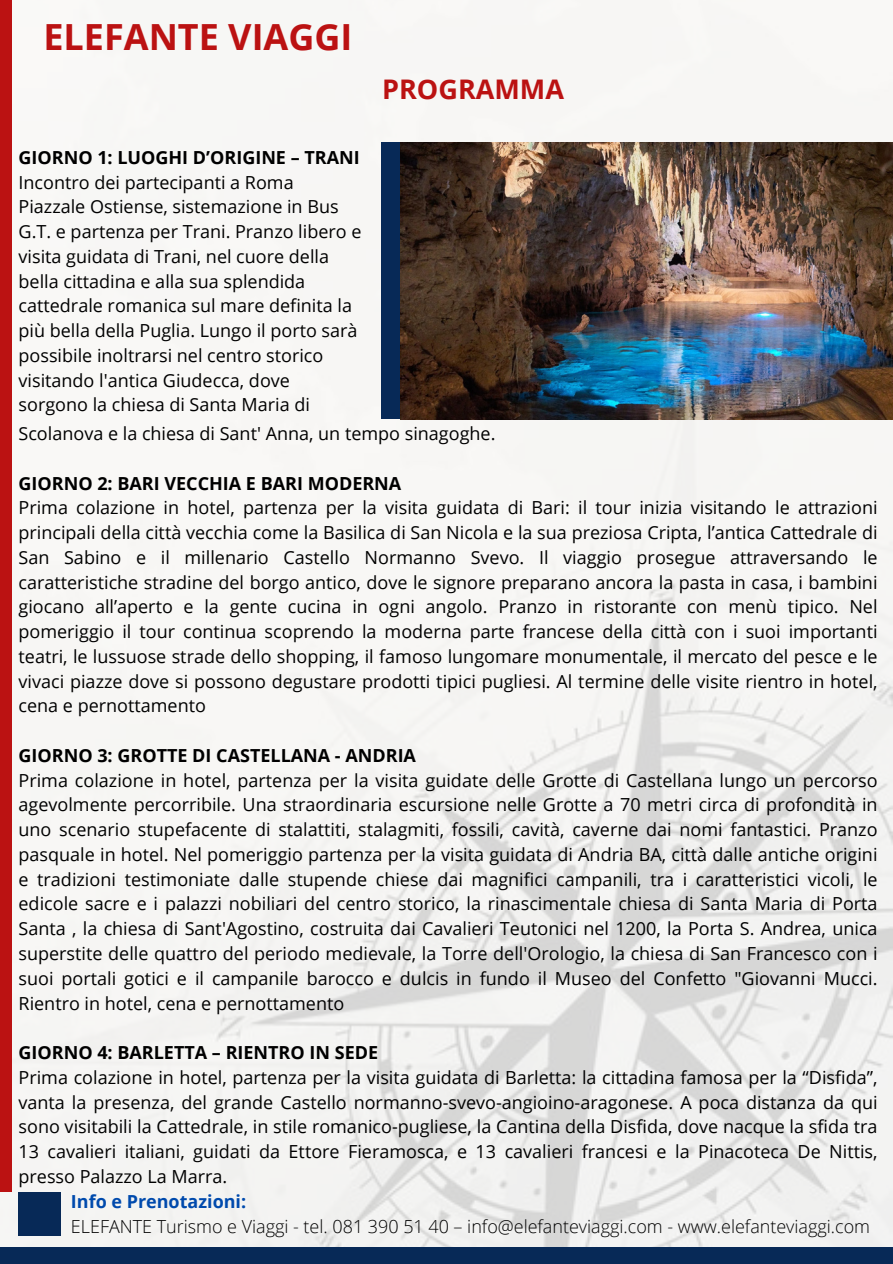
<style>
.page{position:relative;width:893px;height:1264px;background:#fff}
.page>*{position:absolute;margin:0;border:0;box-sizing:border-box;transform-origin:0 0}
.t1{font:700 36px "Open Sans";color:#bb1212}
.t2{font:700 27px "Open Sans";color:#bb1212}
.t3{font:18px/24.8px "Open Sans";color:#000;text-align:justify}
.t4{font:700 18px "Open Sans";color:#000}
.t5{font:300 18px "Open Sans";color:#000}
.t6{font:700 18px "Open Sans";color:#004aad}
</style>
<div class="page">
<img style="left:0;top:0;width:892px;height:1247px">
<div style="left:0;top:0;width:12px;height:1190px;background:#bb1212"></div>
<div style="left:19px;top:1191px;width:42px;height:44px;background:#072957"></div>
<div style="left:0;top:1247px;width:892px;height:16px;background:#072957"></div>
<div style="left:381px;top:142px;width:56px;height:277px;background:#072957"></div>
<img style="left:400px;top:142px;width:492px;height:277px">
<p class="t1" style="left:43px;top:11px;width:310px">ELEFANTE VIAGGI</p>
<p class="t2" style="left:382px;top:70px;width:183px">PROGRAMMA</p>
<p class="t4" style="left:19px;top:145px;width:342px">GIORNO 1: LUOGHI D’ORIGINE – TRANI</p>
<p class="t3" style="left:19px;top:169px;width:344px;text-align:left">Incontro dei partecipanti a Roma Piazzale Ostiense, sistemazione in Bus G.T. e partenza per Trani. Pranzo libero e visita guidata di Trani, nel cuore della bella cittadina e alla sua splendida cattedrale romanica sul mare definita la più bella della Puglia. Lungo il porto sarà possibile inoltrarsi nel centro storico visitando l'antica Giudecca, dove sorgono la chiesa di Santa Maria di</p>
<p class="t3" style="left:19px;top:420px;width:478px">Scolanova e la chiesa di Sant' Anna, un tempo sinagoghe.</p>
<p class="t4" style="left:19px;top:470px;width:384px">GIORNO 2: BARI VECCHIA E BARI MODERNA</p>
<p class="t3" style="left:19px;top:495px;width:860px">Prima colazione in hotel, partenza per la visita guidata di Bari: il tour inizia visitando le attrazioni principali della città vecchia come la Basilica di San Nicola e la sua preziosa Cripta, l’antica Cattedrale di San Sabino e il millenario Castello Normanno Svevo. Il viaggio prosegue attraversando le caratteristiche stradine del borgo antico, dove le signore preparano ancora la pasta in casa, i bambini giocano all’aperto e la gente cucina in ogni angolo. Pranzo in ristorante con menù tipico. Nel pomeriggio il tour continua scoprendo la moderna parte francese della città con i suoi importanti teatri, le lussuose strade dello shopping, il famoso lungomare monumentale, il mercato del pesce e le vivaci piazze dove si possono degustare prodotti tipici pugliesi. Al termine delle visite rientro in hotel, cena e pernottamento</p>
<p class="t4" style="left:19px;top:742px;width:399px">GIORNO 3: GROTTE DI CASTELLANA - ANDRIA</p>
<p class="t3" style="left:19px;top:767px;width:860px">Prima colazione in hotel, partenza per la visita guidate delle Grotte di Castellana lungo un percorso agevolmente percorribile. Una straordinaria escursione nelle Grotte a 70 metri circa di profondità in uno scenario stupefacente di stalattiti, stalagmiti, fossili, cavità, caverne dai nomi fantastici. Pranzo pasquale in hotel. Nel pomeriggio partenza per la visita guidata di Andria BA, città dalle antiche origini e tradizioni testimoniate dalle stupende chiese dai magnifici campanili, tra i caratteristici vicoli, le edicole sacre e i palazzi nobiliari del centro storico, la rinascimentale chiesa di Santa Maria di Porta Santa , la chiesa di Sant'Agostino, costruita dai Cavalieri Teutonici nel 1200, la Porta S. Andrea, unica superstite delle quattro del periodo medievale, la Torre dell'Orologio, la chiesa di San Francesco con i suoi portali gotici e il campanile barocco e dulcis in fundo il Museo del Confetto "Giovanni Mucci.<br>Rientro in hotel, cena e pernottamento</p>
<p class="t4" style="left:19px;top:1039px;width:361px">GIORNO 4: BARLETTA – RIENTRO IN SEDE</p>
<p class="t3" style="left:19px;top:1064px;width:860px">Prima colazione in hotel, partenza per la visita guidata di Barletta: la cittadina famosa per la “Disfida”, vanta la presenza, del grande Castello normanno-svevo-angioino-aragonese. A poca distanza da qui sono visitabili la Cattedrale, in stile romanico-pugliese, la Cantina della Disfida, dove nacque la sfida tra 13 cavalieri italiani, guidati da Ettore Fieramosca, e 13 cavalieri francesi e la Pinacoteca De Nittis, presso Palazzo La Marra.</p>
<p class="t6" style="left:71px;top:1189px;width:177px">Info e Prenotazioni:</p>
<p class="t5" style="left:71px;top:1213px;width:800px">ELEFANTE Turismo e Viaggi - tel. 081 390 51 40 – info@elefanteviaggi.com - www.elefanteviaggi.com</p>
</div>
